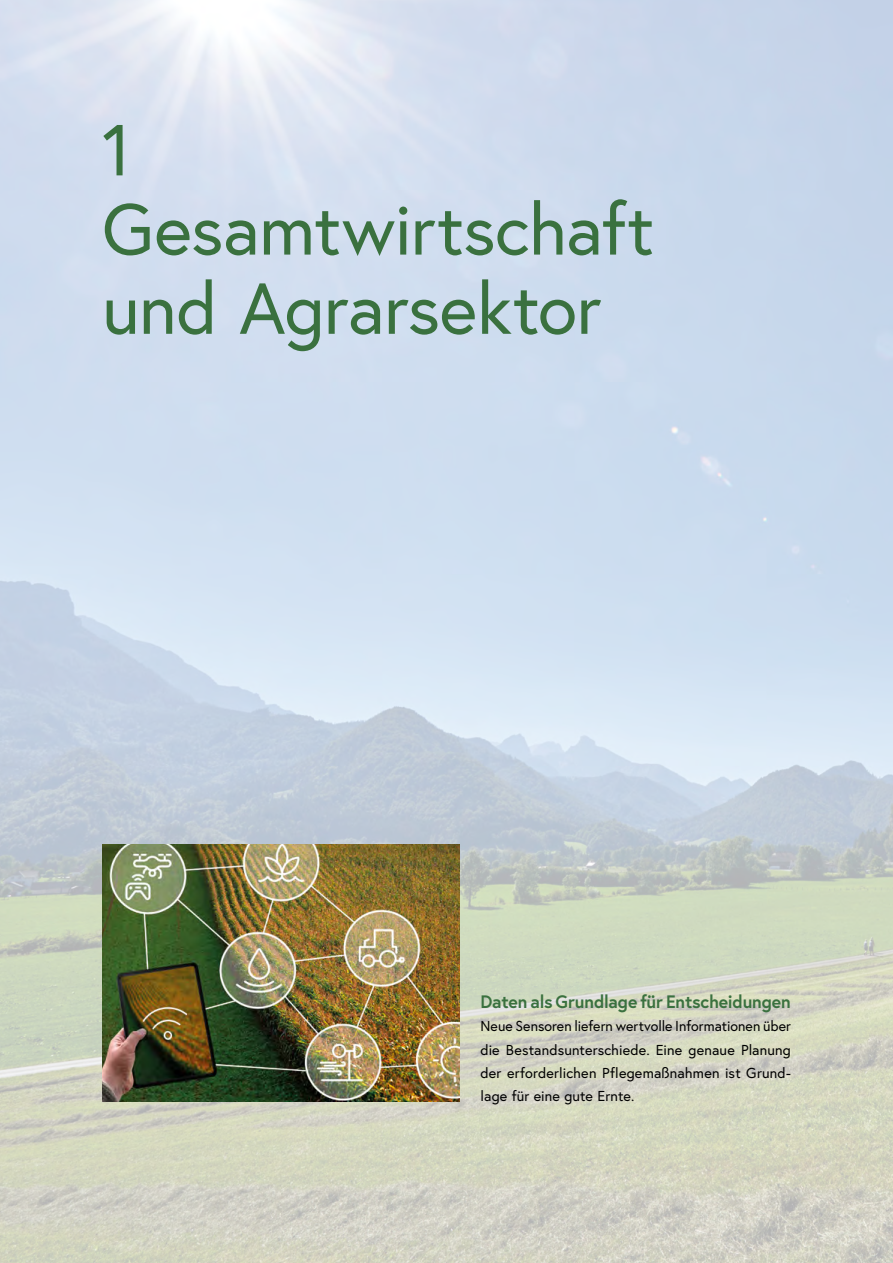
<style>
.page{position:relative;width:893px;height:1263px;background:#fff}
.page>*{position:absolute;margin:0;border:0;box-sizing:border-box;transform-origin:0 0}
.h1_Trennerseite{font:72px/79.2px "Europa Austria";letter-spacing:-.01em;color:#3a713f}
.t1{font:700 18px "Europa Austria";letter-spacing:-.01em;color:#3a713f}
.t2{font:14.4px/23.4px "Europa Austria";letter-spacing:.01em;color:#000;text-align:justify}
</style>
<div class="page">
<img style="left:0;top:0;width:893px;height:1263px">
<img style="left:102px;top:844px;width:357px;height:257px">
<h1 class="h1_Trennerseite" style="left:102px;top:109px;width:554px">1<br>Gesamtwirtschaft und Agrarsektor</h1>
<p class="t1" style="left:480px;top:989px;width:312px">Daten als Grundlage für Entscheidungen</p>
<p class="t2" style="left:480px;top:1014px;width:312px">Neue Sensoren liefern wertvolle Informationen über die Bestandsunterschiede. Eine genaue Planung der erforderlichen Pflegemaßnahmen ist Grund&shy;lage für eine gute Ernte.</p>
</div>
